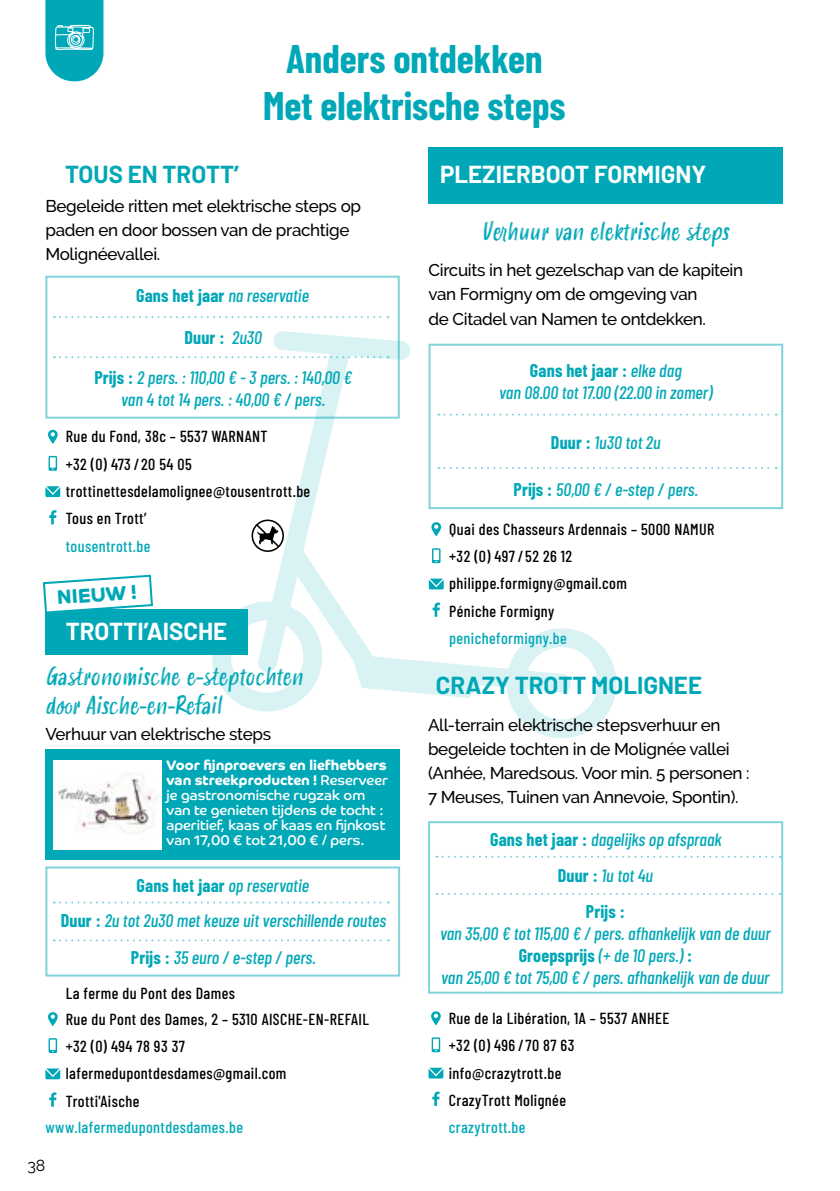
<style>
.page{position:relative;width:840px;height:1191px;background:#fff}
.page>*{position:absolute;margin:0;border:0;box-sizing:border-box;transform-origin:0 0}
.t1{font:700 39px/46.8px "Barlow Condensed";color:#00a8b7;text-align:center}
.t2{font:italic 24px/28.8px "Smoothy";color:#00a8b7}
.t3{font:700 24px "Barlow";color:#fff}
.t4{font:700 24px "Barlow";color:#00a8b7}
.t5{font:700 20px "Co Headline";color:#00a8b7}
.t6{font:italic 500 18px/22px "Barlow Condensed";color:#00a8b7;text-align:center}
.t7{font:700 18px "Barlow Condensed";letter-spacing:.01em;color:#00a8b7}
.t8{font:500 17px/24px "Raleway";letter-spacing:-.02em;color:#000}
.t9{font:500 16px/27.4px "Barlow Condensed";letter-spacing:.025em;color:#000}
.t10{font:500 16px "Barlow Condensed";letter-spacing:.025em;color:#00a8b7}
.t11{font:16px "Raleway";color:#000}
.t12{font:14px/15px "Co Headline";color:#fff}
.s1{font-weight:700;font-style:normal}
.s2{font-weight:500;font-style:italic}
.s3{font-weight:700}
</style>
<div class="page">
<svg style="left:205px;top:331px;width:418px;height:408px"></svg>
<svg style="left:54px;top:316px;width:334px;height:2px"></svg>
<svg style="left:54px;top:356px;width:334px;height:2px"></svg>
<svg style="left:436px;top:855px;width:344px;height:2px"></svg>
<svg style="left:436px;top:893px;width:344px;height:2px"></svg>
<div style="left:428px;top:147px;width:354px;height:57px;background:#00a8b7"></div>
<svg style="left:438px;top:467px;width:338px;height:2px"></svg>
<svg style="left:438px;top:413px;width:338px;height:2px"></svg>
<svg style="left:42px;top:573px;width:206px;height:81px"></svg>
<svg style="left:54px;top:901px;width:335px;height:2px"></svg>
<svg style="left:54px;top:939px;width:335px;height:2px"></svg>
<div style="left:45px;top:749px;width:355px;height:110px;background:#00a8b7"></div>
<img style="left:53px;top:760px;width:109px;height:89px">
<svg style="left:431px;top:1037px;width:9px;height:15px"></svg>
<svg style="left:431px;top:1011px;width:10px;height:14px"></svg>
<svg style="left:428px;top:1067px;width:15px;height:11px"></svg>
<svg style="left:432px;top:1091px;width:7px;height:14px"></svg>
<svg style="left:49px;top:456px;width:8px;height:15px"></svg>
<svg style="left:48px;top:429px;width:10px;height:15px"></svg>
<svg style="left:45px;top:486px;width:15px;height:11px"></svg>
<svg style="left:49px;top:510px;width:7px;height:14px"></svg>
<svg style="left:251px;top:519px;width:33px;height:33px"></svg>
<svg style="left:432px;top:548px;width:8px;height:15px"></svg>
<svg style="left:431px;top:521px;width:10px;height:15px"></svg>
<svg style="left:428px;top:578px;width:15px;height:11px"></svg>
<svg style="left:432px;top:602px;width:7px;height:15px"></svg>
<svg style="left:49px;top:1038px;width:8px;height:15px"></svg>
<svg style="left:48px;top:1012px;width:10px;height:14px"></svg>
<svg style="left:45px;top:1068px;width:15px;height:11px"></svg>
<svg style="left:49px;top:1092px;width:7px;height:14px"></svg>
<svg style="left:45px;top:0;width:58px;height:81px;background:#27b5c2"></svg>
<h2 class="t4" style="left:65px;top:156px;width:175px">TOUS EN TROTT’</h2>
<h1 class="t1" style="left:263px;top:33px;width:304px">Anders ontdekken<br>Met elektrische steps</h1>
<h2 class="t3" style="left:440px;top:156px;width:267px">PLEZIERBOOT FORMIGNY</h2>
<p class="t8" style="left:45px;top:194px;width:317px">Begeleide ritten met elektrische steps op paden en door bossen van de prachtige<br>Molignéevallei.</p>
<p class="t6" style="left:136px;top:283px;width:174px"><span class="s1">Gans het jaar</span> na reservatie</p>
<p class="t7" style="left:184px;top:324px;width:79px">Duur : <span class="s2">2u30</span></p>
<p class="t6" style="left:94px;top:365px;width:259px"><span class="s1">Prijs :</span> 2 pers. : 110,00 € - 3 pers. : 140,00 € van 4 tot 14 pers. : 40,00 € / pers.</p>
<p class="t9" style="left:66px;top:422px;width:246px">Rue du Fond, 38c – 5537 WARNANT<br>+32 (0) 473 / 20 54 05 trottinettesdelamolignee@tousentrott.be<br>Tous en Trott’</p>
<p class="t10" style="left:66px;top:534px;width:86px">tousentrott.be</p>
<p class="t5" style="left:56px;top:585px;width:81px;rotate:-4deg">NIEUW !</p>
<h2 class="t3" style="left:66px;top:614px;width:163px">TROTTI’AISCHE</h2>
<h2 class="t2" style="left:45px;top:662px;width:259px">Gastronomische e-steptochten door Aische-en-Refail</h2>
<p class="t8" style="left:45px;top:722px;width:227px">Verhuur van elektrische steps</p>
<p class="t12" style="left:166px;top:757px;width:223px"><span class="s3">Voor fijnproevers en liefhebbers van streekproducten !</span> Reserveer je gastronomische rugzak om van te genieten tijdens de tocht : aperitief, kaas of kaas en fijnkost van 17,00 € tot 21,00 € / pers.</p>
<p class="t6" style="left:61px;top:867px;width:327px;line-height:34.6px"><span class="s1">Gans het jaar</span> op reservatie<br><span class="s1">Duur :</span> 2u tot 2u30 met keuze uit verschillende routes</p>
<p class="t6" style="left:131px;top:945px;width:186px"><span class="s1">Prijs :</span> 35 euro / e-step / pers.</p>
<p class="t9" style="left:66px;top:978px;width:171px">La ferme du Pont des Dames</p>
<p class="t9" style="left:66px;top:1004px;width:304px">Rue du Pont des Dames, 2 – 5310 AISCHE-EN-REFAIL</p>
<p class="t9" style="left:66px;top:1031px;width:222px">+32 (0) 494 78 93 37 lafermedupontdesdames@gmail.com<br>Trotti'Aische</p>
<p class="t10" style="left:45px;top:1116px;width:199px">www.lafermedupontdesdames.be</p>
<p class="t11" style="left:27px;top:1156px;width:20px">38</p>
<h2 class="t2" style="left:482px;top:218px;width:248px">Verhuur van elektrische steps</h2>
<p class="t8" style="left:428px;top:258px;width:316px">Circuits in het gezelschap van de kapitein van Formigny om de omgeving van<br>de Citadel van Namen te ontdekken.</p>
<p class="t6" style="left:499px;top:358px;width:215px"><span class="s1">Gans het jaar :</span> elke dag<br>van 08.00 tot 17.00 (22.00 in zomer)</p>
<p class="t6" style="left:550px;top:430px;width:111px"><span class="s1">Duur :</span> 1u30 tot 2u</p>
<p class="t6" style="left:513px;top:477px;width:186px"><span class="s1">Prijs :</span> 50,00 € / e-step / pers.</p>
<p class="t9" style="left:449px;top:514px;width:266px">Quai des Chasseurs Ardennais – 5000 NAMUR +32 (0) 497 / 52 26 12 philippe.formigny@gmail.com<br>Péniche Formigny</p>
<p class="t10" style="left:449px;top:627px;width:119px">penicheformigny.be</p>
<h2 class="t4" style="left:435px;top:668px;width:267px">CRAZY TROTT MOLIGNEE</h2>
<p class="t8" style="left:428px;top:713px;width:323px">All-terrain elektrische stepsverhuur en begeleide tochten in de Molignée vallei (Anhée, Maredsous. Voor min. 5 personen :<br>7 Meuses, Tuinen van Annevoie, Spontin).</p>
<p class="t6" style="left:490px;top:820px;width:233px;line-height:35.4px"><span class="s1">Gans het jaar :</span> dagelijks op afspraak<br><span class="s1">Duur :</span> 1u tot 4u</p>
<p class="t7" style="left:585px;top:898px;width:40px">Prijs :</p>
<p class="t6" style="left:440px;top:921px;width:332px">van 35,00 € tot 115,00 € / pers. afhankelijk van de duur<br><span class="s1">Groepsprijs</span> (+ de 10 pers.) <span class="s1">:<br></span>van 25,00 € tot 75,00 € / pers. afhankelijk van de duur</p>
<p class="t9" style="left:448px;top:1003px;width:222px">Rue de la Libération, 1A – 5537 ANHEE +32 (0) 496 / 70 87 63 info@crazytrott.be<br>CrazyTrott Molignée</p>
<p class="t10" style="left:448px;top:1116px;width:78px">crazytrott.be</p>
</div>
